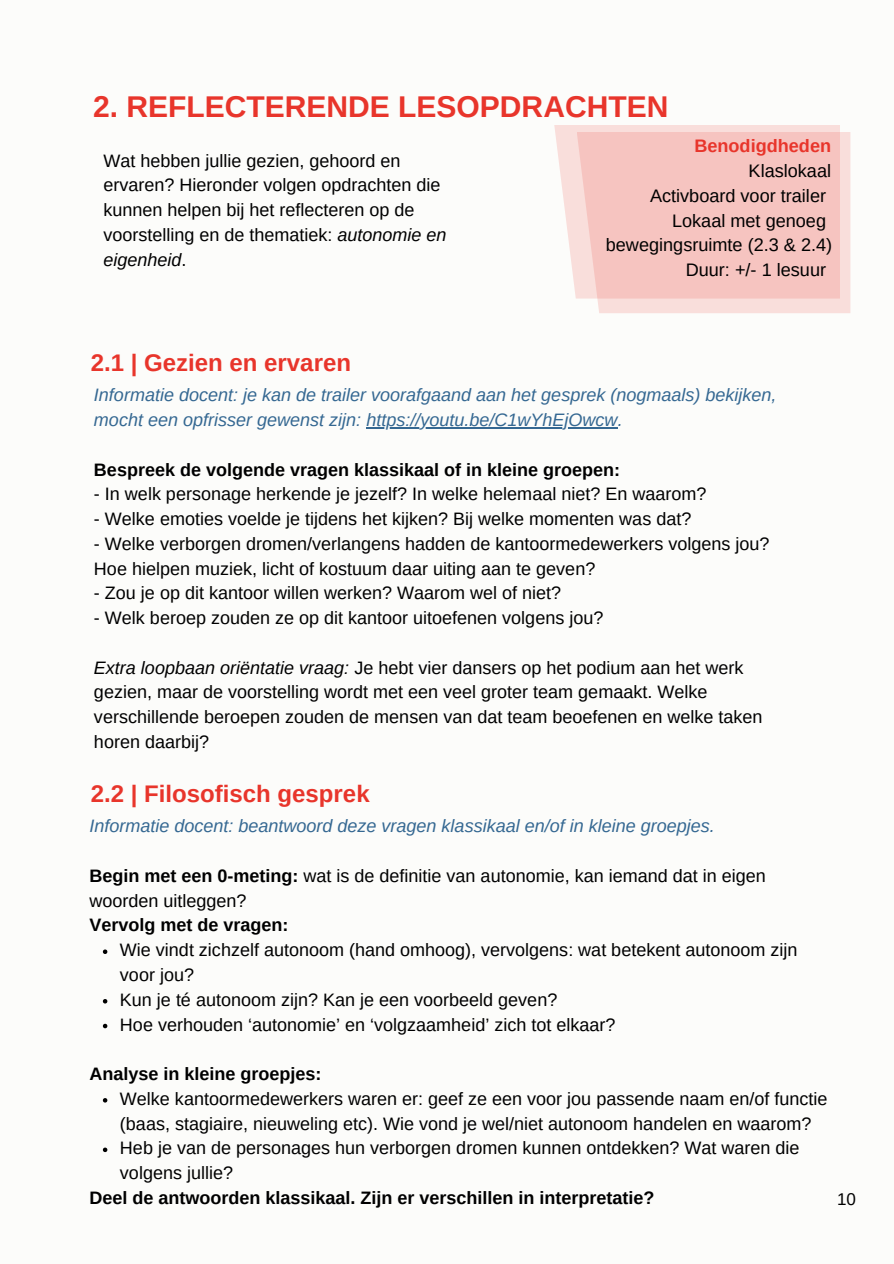
<style>
.page{position:relative;width:894px;height:1264px;background:#fff}
.page>*{position:absolute;margin:0;border:0;box-sizing:border-box;transform-origin:0 0}
.t1{font:700 30px "Arimo";color:#e8352b}
.t2{font:700 24px "Arimo";color:#e8352b}
.t3{font:18.15px "Arimo";color:#000}
.t4{font:700 18.15px "Arimo";color:#e8352b}
.t5{font:18px/24.8px "Arimo";color:#000}
.t6{font:italic 18px/24.8px "Arimo";color:#356892}
.t7{font:700 18px "Arimo";color:#000}
.t8{font:16.95px "Arimo";color:#000}
.s1{font-style:italic}
.s2{font-weight:700}
</style>
<div class="page">
<div style="left:0;top:0;width:893px;height:1263px;background:#fcfcfa"></div>
<svg style="left:554px;top:125px;width:285px;height:173px;fill:#f9dedb"></svg>
<svg style="left:576px;top:132px;width:274px;height:181px;fill:#f6c4c0"></svg>
<hr style="left:366px;top:427px;width:251px;height:1px;background:#356892">
<svg style="left:103px;top:949px;width:4px;height:5px"></svg>
<svg style="left:103px;top:999px;width:4px;height:4px"></svg>
<svg style="left:103px;top:1023px;width:4px;height:5px"></svg>
<svg style="left:103px;top:1098px;width:4px;height:4px"></svg>
<svg style="left:103px;top:1147px;width:4px;height:5px"></svg>
<h1 class="t1" style="left:93px;top:90px;width:576px">2. REFLECTERENDE LESOPDRACHTEN</h1>
<p class="t5" style="left:103px;top:148px;width:344px">Wat hebben jullie gezien, gehoord en ervaren? Hieronder volgen opdrachten die kunnen helpen bij het reflecteren op de voorstelling en de thematiek: <span class="s1">autonomie en eigenheid</span>.</p>
<p class="t4" style="left:694px;top:136px;width:138px">Benodigdheden</p>
<p class="t3" style="left:748px;top:161px;width:84px">Klaslokaal</p>
<p class="t3" style="left:649px;top:185px;width:177px">Activboard voor trailer</p>
<p class="t3" style="left:672px;top:210px;width:155px">Lokaal met genoeg</p>
<p class="t3" style="left:605px;top:235px;width:228px">bewegingsruimte (2.3 &amp; 2.4)</p>
<p class="t3" style="left:685px;top:260px;width:142px">Duur: +/- 1 lesuur</p>
<h2 class="t2" style="left:91px;top:349px;width:262px">2.1 | Gezien en ervaren</h2>
<p class="t6" style="left:94px;top:382px;width:683px">Informatie docent: je kan de trailer voorafgaand aan het gesprek (nogmaals) bekijken, mocht een opfrisser gewenst zijn: https://youtu.be/C1wYhEjOwcw.</p>
<p class="t7" style="left:94px;top:459px;width:527px">Bespreek de volgende vragen klassikaal of in kleine groepen:</p>
<p class="t5" style="left:94px;top:481px;width:613px">- In welk personage herkende je jezelf? In welke helemaal niet? En waarom?</p>
<p class="t5" style="left:94px;top:506px;width:598px">- Welke emoties voelde je tijdens het kijken? Bij welke momenten was dat?</p>
<p class="t5" style="left:94px;top:531px;width:677px">- Welke verborgen dromen/verlangens hadden de kantoormedewerkers volgens jou?<br>Hoe hielpen muziek, licht of kostuum daar uiting aan te geven?</p>
<p class="t5" style="left:94px;top:580px;width:468px">- Zou je op dit kantoor willen werken? Waarom wel of niet?</p>
<p class="t5" style="left:94px;top:605px;width:511px">- Welk beroep zouden ze op dit kantoor uitoefenen volgens jou?</p>
<p class="t5" style="left:94px;top:655px;width:670px"><span class="s1">Extra loopbaan oriëntatie vraag:</span> Je hebt vier dansers op het podium aan het werk gezien, maar de voorstelling wordt met een veel groter team gemaakt. Welke verschillende beroepen zouden de mensen van dat team beoefenen en welke taken horen daarbij?</p>
<p class="t2" style="left:91px;top:780px;width:280px">2.2 | Filosofisch gesprek</p>
<p class="t6" style="left:89px;top:813px;width:626px">Informatie docent: beantwoord deze vragen klassikaal en/of in kleine groepjes.</p>
<p class="t5" style="left:89px;top:863px;width:677px"><span class="s2">Begin met een 0-meting:</span> wat is de definitie van autonomie, kan iemand dat in eigen woorden uitleggen?</p>
<p class="t7" style="left:89px;top:915px;width:200px">Vervolg met de vragen:</p>
<p class="t5" style="left:120px;top:937px;width:678px">Wie vindt zichzelf autonoom (hand omhoog), vervolgens: wat betekent autonoom zijn voor jou?</p>
<p class="t5" style="left:120px;top:987px;width:439px">Kun je té autonoom zijn? Kan je een voorbeeld geven?</p>
<h3 class="t5" style="left:120px;top:1011px;width:497px">Hoe verhouden ‘autonomie’ en ‘volgzaamheid’ zich tot elkaar?</h3>
<p class="t7" style="left:89px;top:1063px;width:233px">Analyse in kleine groepjes:</p>
<p class="t5" style="left:120px;top:1086px;width:708px">Welke kantoormedewerkers waren er: geef ze een voor jou passende naam en/of functie (baas, stagiaire, nieuweling etc). Wie vond je wel/niet autonoom handelen en waarom?</p>
<h3 class="t5" style="left:120px;top:1135px;width:681px">Heb je van de personages hun verborgen dromen kunnen ontdekken? Wat waren die volgens jullie?</h3>
<p class="t7" style="left:89px;top:1187px;width:566px">Deel de antwoorden klassikaal. Zijn er verschillen in interpretatie?</p>
<h2 class="t8" style="left:836px;top:1189px;width:20px">10</h2>
</div>
